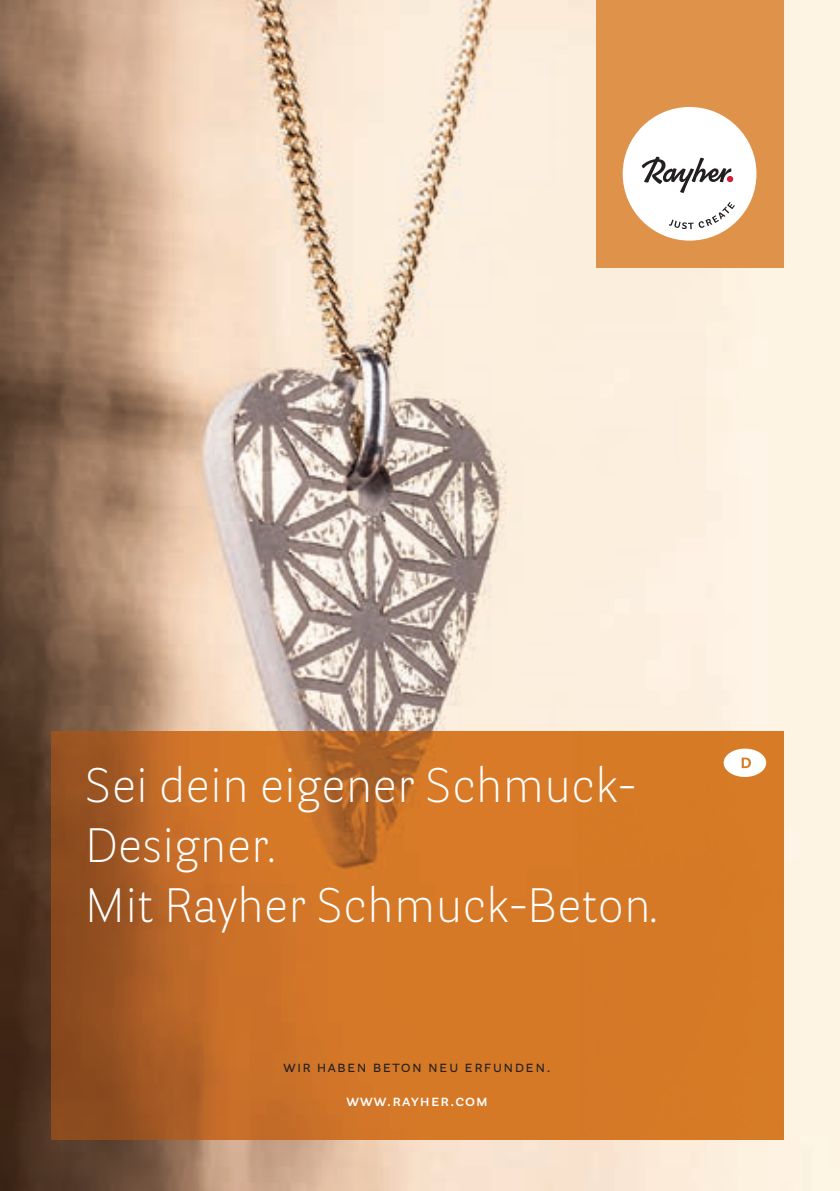
<style>
.page{position:relative;width:840px;height:1191px;background:#fff}
.page>*{position:absolute;margin:0;border:0;box-sizing:border-box;transform-origin:0 0}
.t1{font:300 48px/60px "Parry Grotesque Pro";letter-spacing:.005em;color:#fff}
.t2{font:16px "Parry Grotesque Pro";letter-spacing:.08em;color:#231f20}
.t3{font:600 16px "Parry Grotesque Pro";letter-spacing:.065em;color:#fff}
</style>
<div class="page">
<img style="left:0;top:0;width:839px;height:1191px">
<img style="left:51px;top:731px;width:731px;height:409px">
<div style="left:595px;top:0;width:187px;height:267px;background:#de924a"></div>
<div style="left:622px;top:107px;width:134px;height:134px;background:#fff;border-radius:50%"></div>
<svg style="left:669px;top:202px;width:65px;height:27px"></svg>
<svg style="left:641px;top:156px;width:91px;height:37px"></svg>
<div style="left:723px;top:748px;width:42px;height:29px;background:#fff;border-radius:50%"></div>
<svg style="left:741px;top:757px;width:9px;height:11px"></svg>
<p class="t1" style="left:85px;top:755px;width:575px">Sei dein eigener Schmuck-<br>Designer.<br>Mit Rayher Schmuck-Beton.</p>
<p class="t2" style="left:283px;top:1055px;width:269px">wir haben beton neu erfunden.</p>
<p class="t3" style="left:346px;top:1089px;width:143px">www.rayher.com</p>
</div>
